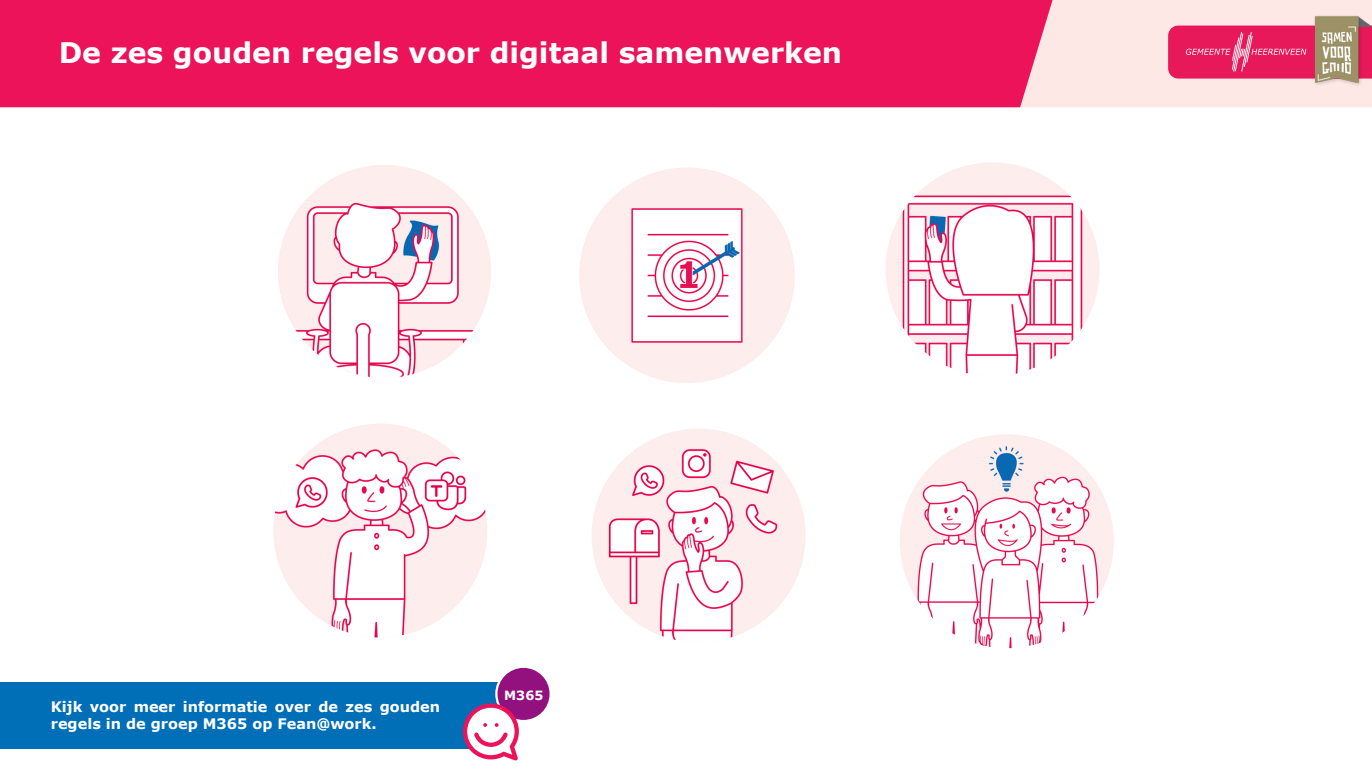
<style>
.page{position:relative;width:1372px;height:771px;background:#fff}
.page>*{position:absolute;margin:0;border:0;box-sizing:border-box;transform-origin:0 0}
.t1{font:700 28.3px "Verdana";color:#fff}
.t2{font:700 14.5px/17px "Verdana";color:#fff}
.t3{font:700 12.7px "Verdana";color:#fff}
</style>
<div class="page">
<div style="left:0;top:682px;width:505px;height:67px;background:#006fb8"></div>
<img style="left:579px;top:167px;width:216px;height:216px;border-radius:50%">
<img style="left:885px;top:162px;width:214px;height:214px;border-radius:50%">
<div style="left:1054px;top:0;width:318px;height:107px;background:#fee8e6"></div>
<div style="left:0;top:0;width:1054px;height:107px;background:#ed135a"></div>
<img style="left:1311px;top:4px;width:61px;height:91px">
<svg style="left:1168px;top:26px;width:204px;height:53px;background:#dc436c"></svg>
<img style="left:278px;top:165px;width:213px;height:213px">
<img style="left:273px;top:424px;width:214px;height:214px;border-radius:50%">
<img style="left:592px;top:429px;width:213px;height:214px;border-radius:50%">
<img style="left:900px;top:434px;width:214px;height:214px;border-radius:50%">
<svg style="left:463px;top:667px;width:87px;height:93px"></svg>
<p class="t1" style="left:59px;top:34px;width:785px">De zes gouden regels voor digitaal samenwerken</p>
<h3 class="t2" style="left:51px;top:698px;width:391px">Kijk voor meer informatie over de zes gouden regels in de groep M365 op Fean@work.</h3>
<p class="t3" style="left:504px;top:687px;width:41px">M365</p>
</div>
